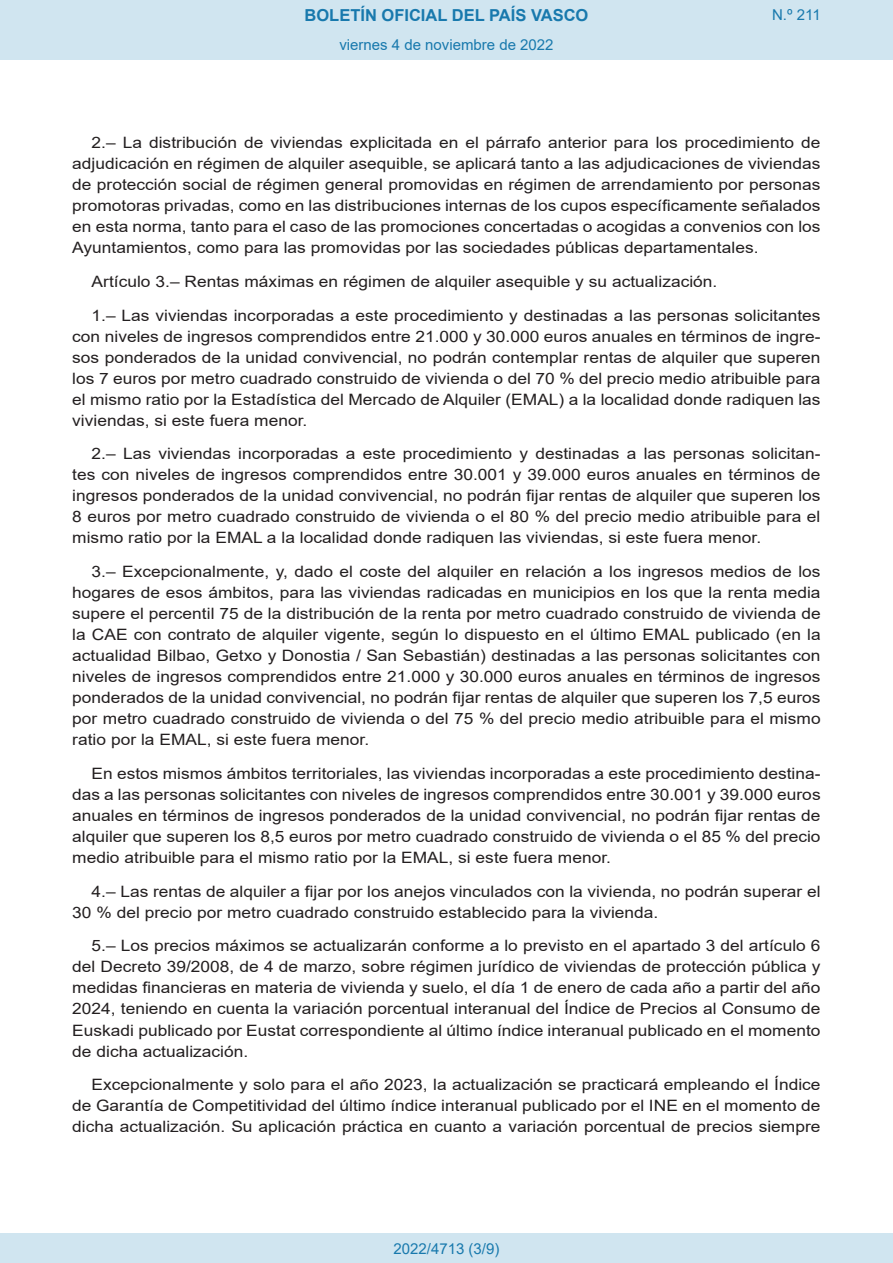
<style>
.page{position:relative;width:893px;height:1263px;background:#fff}
.page>*{position:absolute;margin:0;border:0;box-sizing:border-box;transform-origin:0 0}
.t1{font:700 16.5px "Arial";color:#1879ad}
.BOPVDetalle{font:15.6px/21px "Arial";color:#231f20;text-align:justify;scale:1.11 1}
.Paginacion_Centro{font:15px "Arial";color:#1879ad}
</style>
<div class="page">
<div style="left:0;top:0;width:893px;height:60px;background:#d0e5f0"></div>
<div style="left:0;top:1233px;width:893px;height:30px;background:#d0e5f0"></div>
<p class="t1" style="left:305px;top:3px;width:285px">BOLETÍN OFICIAL DEL PAÍS VASCO</p>
<p class="Paginacion_Centro" style="left:339px;top:35px;width:216px">viernes 4 de noviembre de 2022</p>
<p class="Paginacion_Centro" style="left:772px;top:5px;width:50px">N.º 211</p>
<p class="BOPVDetalle" style="left:72px;top:132px;width:676px;text-indent:19px">2.– La distribución de viviendas explicitada en el párrafo anterior para los procedimiento de adjudicación en régimen de alquiler asequible, se aplicará tanto a las adjudicaciones de viviendas de protección social de régimen general promovidas en régimen de arrendamiento por personas promotoras privadas, como en las distribuciones internas de los cupos específicamente señalados en esta norma, tanto para el caso de las promociones concertadas o acogidas a convenios con los Ayuntamientos, como para las promovidas por las sociedades públicas departamentales.</p>
<p class="BOPVDetalle" style="left:92px;top:271px;width:565px">Artículo 3.– Rentas máximas en régimen de alquiler asequible y su actualización.</p>
<p class="BOPVDetalle" style="left:72px;top:305px;width:676px;text-indent:19px">1.– Las viviendas incorporadas a este procedimiento y destinadas a las personas solicitantes con niveles de ingresos comprendidos entre 21.000 y 30.000 euros anuales en términos de ingre&shy;sos ponderados de la unidad convivencial, no podrán contemplar rentas de alquiler que superen los 7 euros por metro cuadrado construido de vivienda o del 70 % del precio medio atribuible para el mismo ratio por la Estadística del Mercado de Alquiler (EMAL) a la localidad donde radiquen las viviendas, si este fuera menor.</p>
<p class="BOPVDetalle" style="left:72px;top:443px;width:676px;text-indent:19px">2.– Las viviendas incorporadas a este procedimiento y destinadas a las personas solicitan&shy;tes con niveles de ingresos comprendidos entre 30.001 y 39.000 euros anuales en términos de ingresos ponderados de la unidad convivencial, no podrán fijar rentas de alquiler que superen los 8 euros por metro cuadrado construido de vivienda o el 80 % del precio medio atribuible para el mismo ratio por la EMAL a la localidad donde radiquen las viviendas, si este fuera menor.</p>
<p class="BOPVDetalle" style="left:72px;top:561px;width:676px;text-indent:19px">3.– Excepcionalmente, y, dado el coste del alquiler en relación a los ingresos medios de los hogares de esos ámbitos, para las viviendas radicadas en municipios en los que la renta media supere el percentil 75 de la distribución de la renta por metro cuadrado construido de vivienda de la CAE con contrato de alquiler vigente, según lo dispuesto en el último EMAL publicado (en la actualidad Bilbao, Getxo y Donostia / San Sebastián) destinadas a las personas solicitantes con niveles de ingresos comprendidos entre 21.000 y 30.000 euros anuales en términos de ingresos ponderados de la unidad convivencial, no podrán fijar rentas de alquiler que superen los 7,5 euros por metro cuadrado construido de vivienda o del 75 % del precio medio atribuible para el mismo ratio por la EMAL, si este fuera menor.</p>
<p class="BOPVDetalle" style="left:72px;top:763px;width:676px;text-indent:19px">En estos mismos ámbitos territoriales, las viviendas incorporadas a este procedimiento destina&shy;das a las personas solicitantes con niveles de ingresos comprendidos entre 30.001 y 39.000 euros anuales en términos de ingresos ponderados de la unidad convivencial, no podrán fijar rentas de alquiler que superen los 8,5 euros por metro cuadrado construido de vivienda o el 85 % del precio medio atribuible para el mismo ratio por la EMAL, si este fuera menor.</p>
<p class="BOPVDetalle" style="left:72px;top:881px;width:676px;text-indent:19px">4.– Las rentas de alquiler a fijar por los anejos vinculados con la vivienda, no podrán superar el<br>30 % del precio por metro cuadrado construido establecido para la vivienda.</p>
<p class="BOPVDetalle" style="left:72px;top:935px;width:676px;text-indent:19px">5.– Los precios máximos se actualizarán conforme a lo previsto en el apartado 3 del artículo 6 del Decreto 39/2008, de 4 de marzo, sobre régimen jurídico de viviendas de protección pública y medidas financieras en materia de vivienda y suelo, el día 1 de enero de cada año a partir del año 2024, teniendo en cuenta la variación porcentual interanual del Índice de Precios al Consumo de Euskadi publicado por Eustat correspondiente al último índice interanual publicado en el momento de dicha actualización.</p>
<p class="BOPVDetalle" style="left:72px;top:1074px;width:676px;text-indent:19px">Excepcionalmente y solo para el año 2023, la actualización se practicará empleando el Índice de Garantía de Competitividad del último índice interanual publicado por el INE en el momento de dicha actualización. Su aplicación práctica en cuanto a variación porcentual de precios siempre</p>
<p class="Paginacion_Centro" style="left:393px;top:1238px;width:107px">2022/4713 (3/9)</p>
</div>
